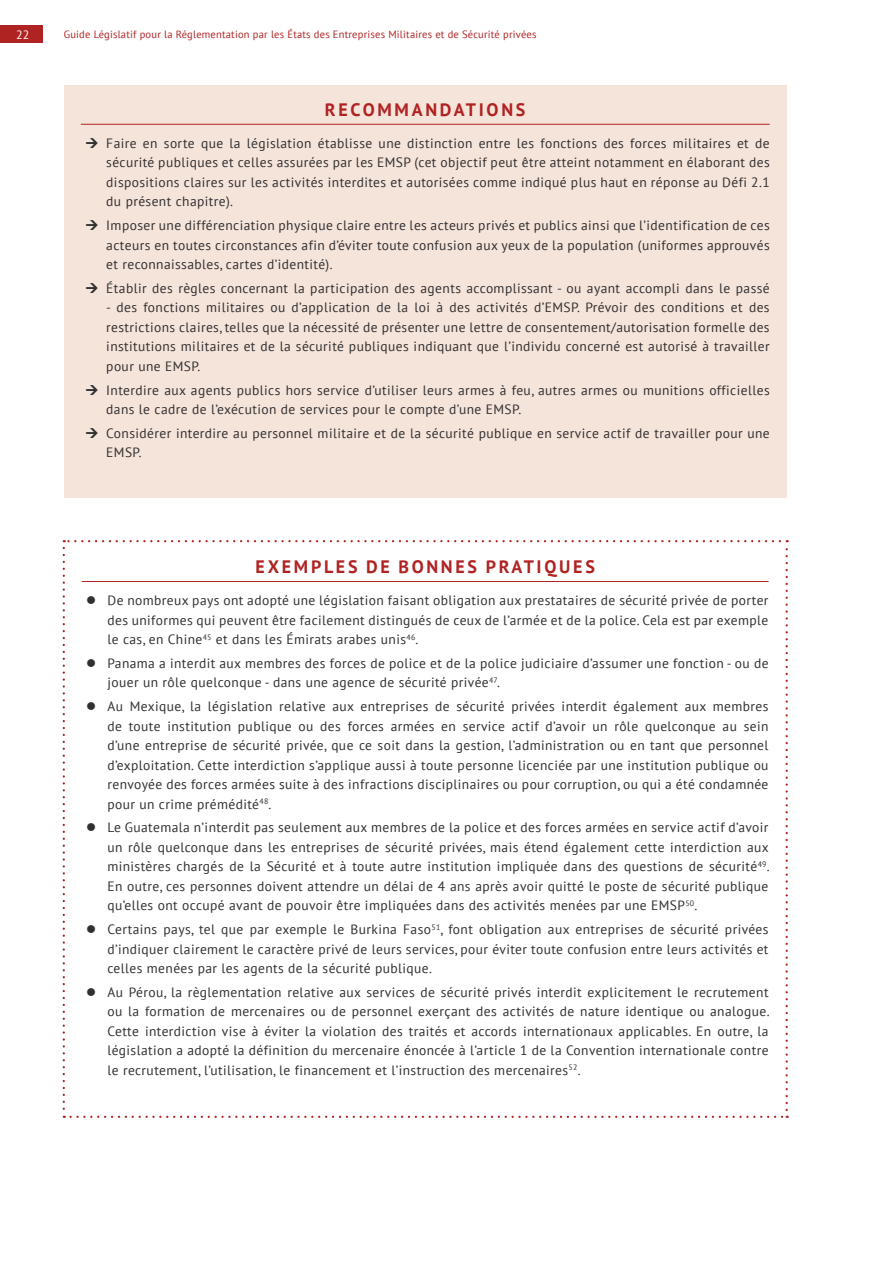
<style>
.page{position:relative;width:893px;height:1263px;background:#fff}
.page>*{position:absolute;margin:0;border:0;box-sizing:border-box;transform-origin:0 0}
.Body___box_head{font:700 18px "PT Sans";letter-spacing:.15em;color:#b02323}
.t1{font:13.5px/19.5px "PT Sans";letter-spacing:.03em;color:#312f30;text-align:justify}
.t2{font:12px "PT Sans";color:#fff}
.t3{font:10.5px "PT Sans";letter-spacing:.02em;color:#b02323}
</style>
<div class="page">
<div style="left:0;top:26px;width:43px;height:17px;background:#b02323"></div>
<div style="left:64px;top:85px;width:723px;height:412px;background:#f5e4da"></div>
<hr style="left:81px;top:124px;width:689px;height:1px;background:#b02323">
<svg style="left:63px;top:540px;width:725px;height:578px"></svg>
<p class="t2" style="left:16px;top:27px;width:15px">22</p>
<p class="t3" style="left:64px;top:28px;width:474px">Guide Législatif pour la Réglementation par les États des Entreprises Militaires et de Sécurité privées</p>
<p class="Body___box_head" style="left:325px;top:97px;width:202px">RECOMMANDATIONS</p>
<p class="t1" style="left:106px;top:133px;width:665px">Faire en sorte que la législation établisse une distinction entre les fonctions des forces militaires et de sécurité publiques et celles assurées par les EMSP (cet objectif peut être atteint notamment en élaborant des dispositions claires sur les activités interdites et autorisées comme indiqué plus haut en réponse au Défi 2.1 du présent chapitre).</p>
<p class="t1" style="left:106px;top:215px;width:665px">Imposer une différenciation physique claire entre les acteurs privés et publics ainsi que l’identification de ces acteurs en toutes circonstances afin d’éviter toute confusion aux yeux de la population (uniformes approuvés et reconnaissables, cartes d’identité).</p>
<p class="t1" style="left:106px;top:278px;width:665px">Établir des règles concernant la participation des agents accomplissant - ou ayant accompli dans le passé</p>
<p class="t1" style="left:106px;top:297px;width:665px">- des fonctions militaires ou d’application de la loi à des activités d’EMSP. Prévoir des conditions et des restrictions claires, telles que la nécessité de présenter une lettre de consentement/autorisation formelle des institutions militaires et de la sécurité publiques indiquant que l’individu concerné est autorisé à travailler pour une EMSP.</p>
<p class="t1" style="left:106px;top:380px;width:665px">Interdire aux agents publics hors service d’utiliser leurs armes à feu, autres armes ou munitions officielles dans le cadre de l’exécution de services pour le compte d’une EMSP.</p>
<p class="t1" style="left:106px;top:423px;width:665px">Considérer interdire au personnel militaire et de la sécurité publique en service actif de travailler pour une<br>EMSP.</p>
<p class="Body___box_head" style="left:256px;top:554px;width:341px">EXEMPLES DE BONNES PRATIQUES</p>
<p class="t1" style="left:107px;top:590px;width:663px;text-indent:-21px">● De nombreux pays ont adopté une législation faisant obligation aux prestataires de sécurité privée de porter des uniformes qui peuvent être facilement distingués de ceux de l’armée et de la police. Cela est par exemple le cas, en Chine<sup>45</sup> et dans les Émirats arabes unis<sup>46</sup>.</p>
<p class="t1" style="left:107px;top:653px;width:663px;text-indent:-21px">● Panama a interdit aux membres des forces de police et de la police judiciaire d’assumer une fonction - ou de jouer un rôle quelconque - dans une agence de sécurité privée<sup>47</sup>.</p>
<p class="t1" style="left:107px;top:696px;width:663px;text-indent:-21px">● Au Mexique, la législation relative aux entreprises de sécurité privées interdit également aux membres de toute institution publique ou des forces armées en service actif d’avoir un rôle quelconque au sein d’une entreprise de sécurité privée, que ce soit dans la gestion, l’administration ou en tant que personnel d’exploitation. Cette interdiction s’applique aussi à toute personne licenciée par une institution publique ou renvoyée des forces armées suite à des infractions disciplinaires ou pour corruption, ou qui a été condamnée pour un crime prémédité<sup>48</sup>.</p>
<p class="t1" style="left:107px;top:817px;width:664px;text-indent:-21px">● Le Guatemala n’interdit pas seulement aux membres de la police et des forces armées en service actif d’avoir un rôle quelconque dans les entreprises de sécurité privées, mais étend également cette interdiction aux ministères chargés de la Sécurité et à toute autre institution impliquée dans des questions de sécurité<sup>49</sup>.<br>En outre, ces personnes doivent attendre un délai de 4 ans après avoir quitté le poste de sécurité publique qu’elles ont occupé avant de pouvoir être impliquées dans des activités menées par une EMSP<sup>50</sup>.</p>
<p class="t1" style="left:107px;top:919px;width:663px;text-indent:-21px">● Certains pays, tel que par exemple le Burkina Faso<sup>51</sup>, font obligation aux entreprises de sécurité privées d’indiquer clairement le caractère privé de leurs services, pour éviter toute confusion entre leurs activités et celles menées par les agents de la sécurité publique.</p>
<p class="t1" style="left:107px;top:982px;width:664px;text-indent:-21px">● Au Pérou, la règlementation relative aux services de sécurité privés interdit explicitement le recrutement ou la formation de mercenaires ou de personnel exerçant des activités de nature identique ou analogue.<br>Cette interdiction vise à éviter la violation des traités et accords internationaux applicables. En outre, la législation a adopté la définition du mercenaire énoncée à l’article 1 de la Convention internationale contre le recrutement, l’utilisation, le financement et l’instruction des mercenaires<sup>52</sup>.</p>
</div>
